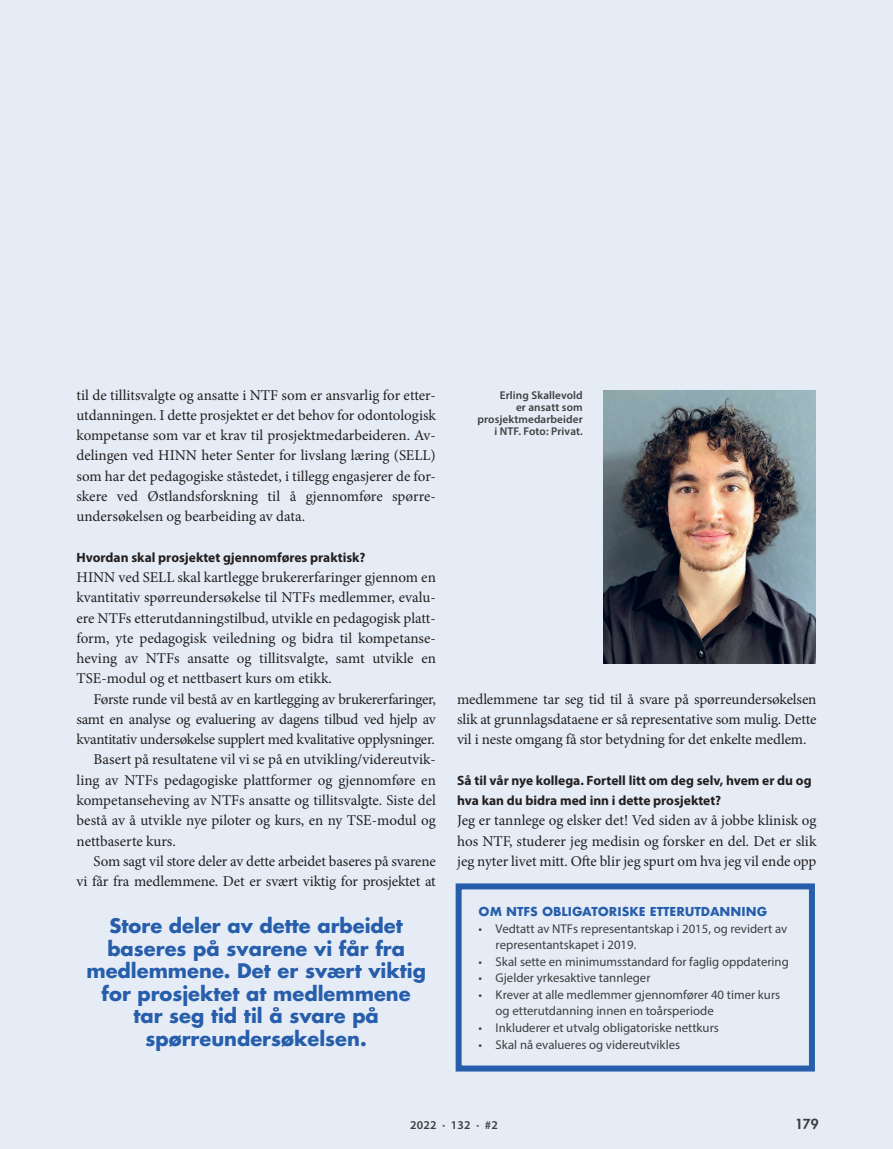
<style>
.page{position:relative;width:893px;height:1149px;background:#fff}
.page>*{position:absolute;margin:0;border:0;box-sizing:border-box;transform-origin:0 0}
.t1{font:700 19.5px/22.5px "Futura Std";color:#275eac;text-align:center}
.t2{font:15px/20.2px "Minion Pro";letter-spacing:-.01em;color:#231f20;text-align:justify}
.t3{font:700 13.5px/20.2px "Myriad Pro";color:#231f20}
.t4{font:800 13.5px "Futura Std";color:#3e3e3f}
.t5{font:12.75px/16.5px "Myriad Pro";color:#3e3e3f}
.t6{font:700 12px "Futura";color:#275eac}
.t7{font:600 12px "Myriad Pro";letter-spacing:.02em;color:#3e3e3f}
.t8{font:600 11.25px/12px "Myriad Pro";letter-spacing:.01em;color:#3e3e3f;text-align:right}
</style>
<div class="page">
<div style="left:0;top:0;width:893px;height:1148px;background:#e5ecf5"></div>
<img style="left:604px;top:390px;width:212px;height:273px">
<div style="left:456px;top:883px;width:359px;height:188px;border:6px solid #275eac"></div>
<p class="t2" style="left:77px;top:384px;width:361px">til de tillitsvalgte og ansatte i NTF som er ansvarlig for etter&shy;utdanningen. I dette prosjektet er det behov for odontologisk kompetanse som var et krav til prosjektmedarbeideren. Av&shy;delingen ved HINN heter Senter for livslang læring (SELL) som har det pedagogiske ståstedet, i tillegg engasjerer de for&shy;skere ved Østlandsforskning til å gjennomføre spørre&shy;undersøkelsen og bearbeiding av data.</p>
<p class="t3" style="left:77px;top:546px;width:291px">Hvordan skal prosjektet gjennomføres praktisk?</p>
<p class="t2" style="left:77px;top:567px;width:361px">HINN ved SELL skal kartlegge brukererfaringer gjennom en kvantitativ spørreundersøkelse til NTFs medlemmer, evalu&shy;ere NTFs etterutdanningstilbud, utvikle en pedagogisk platt&shy;form, yte pedagogisk veiledning og bidra til kompetanse&shy;heving av NTFs ansatte og tillitsvalgte, samt utvikle en TSE-modul og et nettbasert kurs om etikk.</p>
<p class="t2" style="left:94px;top:688px;width:344px">Første runde vil bestå av en kartlegging av brukererfaringer,</p>
<p class="t2" style="left:77px;top:708px;width:361px">samt en analyse og evaluering av dagens tilbud ved hjelp av</p>
<p class="t2" style="left:77px;top:729px;width:360px">kvantitativ undersøkelse supplert med kvalitative opplysninger.</p>
<p class="t2" style="left:94px;top:749px;width:344px">Basert på resultatene vil vi se på en utvikling/videreutvik-</p>
<p class="t2" style="left:77px;top:769px;width:361px">ling av NTFs pedagogiske plattformer og gjennomføre en</p>
<p class="t2" style="left:77px;top:789px;width:361px">kompetanseheving av NTFs ansatte og tillitsvalgte. Siste del</p>
<p class="t2" style="left:77px;top:810px;width:361px">bestå av å utvikle nye piloter og kurs, en ny TSE-modul og</p>
<p class="t2" style="left:77px;top:830px;width:101px">nettbaserte kurs.</p>
<p class="t2" style="left:94px;top:850px;width:344px">Som sagt vil store deler av dette arbeidet baseres på svarene</p>
<p class="t2" style="left:77px;top:870px;width:361px">vi får fra medlemmene. Det er svært viktig for prosjektet at</p>
<h1 class="t1" style="left:86px;top:914px;width:341px">Store deler av dette arbeidet baseres på svarene vi får fra medlemmene. Det er svært viktig for prosjektet at medlemmene tar seg tid til å svare på spørreundersøkelsen.</h1>
<p class="t8" style="left:477px;top:389px;width:107px">Erling Skallevold<br>er ansatt som prosjektmedarbeider i NTF. Foto: Privat.</p>
<p class="t2" style="left:457px;top:688px;width:361px">medlemmene tar seg tid til å svare på spørreundersøkelsen slik at grunnlagsdataene er så representative som mulig. Dette vil i neste omgang få stor betydning for det enkelte medlem.</p>
<p class="t3" style="left:457px;top:769px;width:356px">Så til vår nye kollega. Fortell litt om deg selv, hvem er du og hva kan du bidra med inn i dette prosjektet?</p>
<p class="t2" style="left:457px;top:810px;width:361px">Jeg er tannlege og elsker det! Ved siden av å jobbe klinisk og hos NTF, studerer jeg medisin og forsker en del. Det er slik jeg nyter livet mitt. Ofte blir jeg spurt om hva jeg vil ende opp</p>
<p class="t6" style="left:479px;top:902px;width:290px">OM NTFS OBLIGATORISKE ETTERUTDANNING</p>
<p class="t5" style="left:496px;top:919px;width:293px;text-indent:-17px">• Vedtatt av NTFs representantskap i 2015, og revidert av representantskapet i 2019.</p>
<p class="t5" style="left:479px;top:952px;width:312px">• Skal sette en minimumsstandard for faglig oppdatering</p>
<p class="t5" style="left:479px;top:969px;width:173px">• Gjelder yrkesaktive tannleger</p>
<p class="t5" style="left:496px;top:985px;width:286px;text-indent:-17px">• Krever at alle medlemmer gjennomfører 40 timer kurs og etterutdanning innen en toårsperiode</p>
<p class="t5" style="left:479px;top:1018px;width:242px">• Inkluderer et utvalg obligatoriske nettkurs</p>
<p class="t5" style="left:479px;top:1035px;width:203px">• Skal nå evalueres og videreutvikles</p>
<p class="t7" style="left:410px;top:1117px;width:89px">2022 · 132 · #2</p>
<p class="t4" style="left:795px;top:1115px;width:25px">179</p>
</div>
